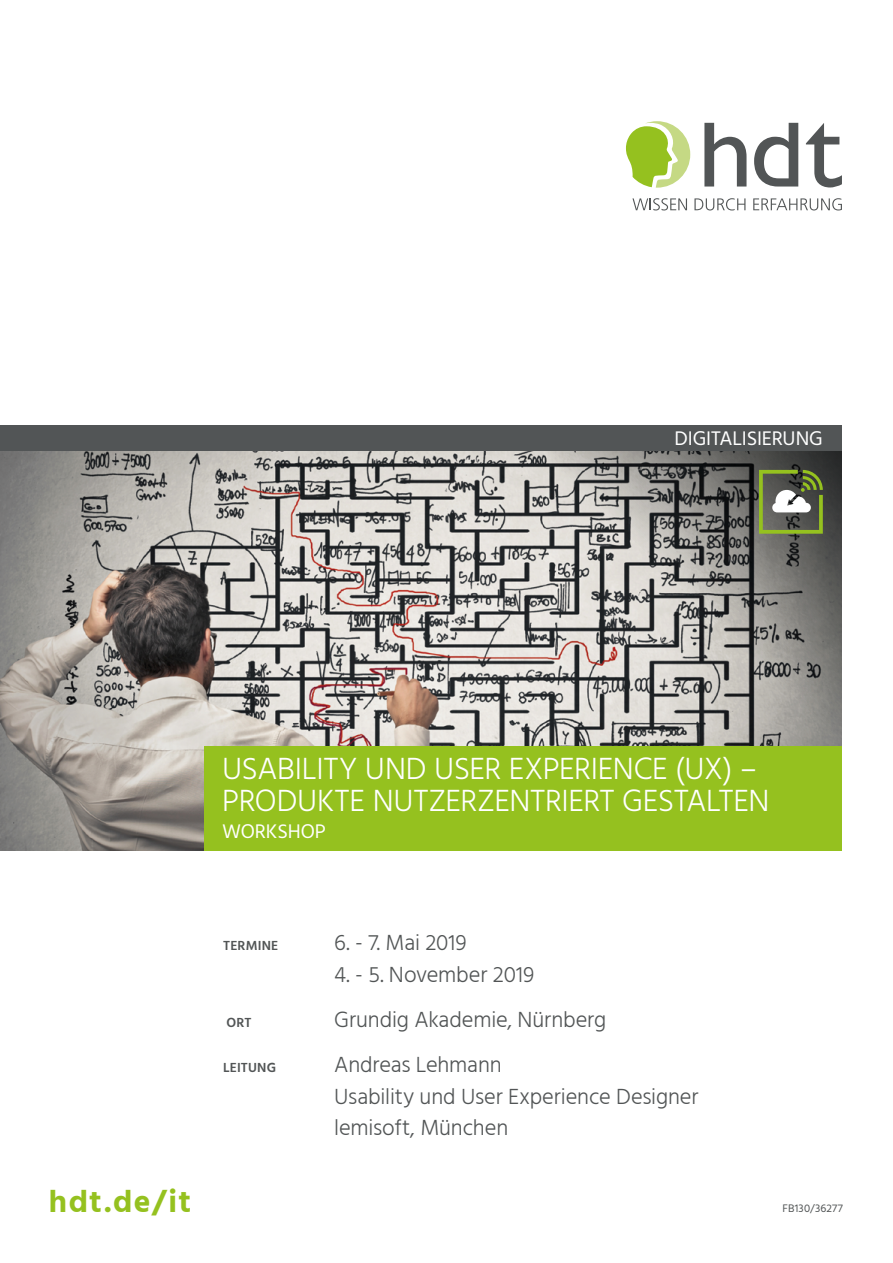
<style>
.page{position:relative;width:893px;height:1263px;background:#fff}
.page>*{position:absolute;margin:0;border:0;box-sizing:border-box;transform-origin:0 0}
.t1{font:300 31.5px/31.5px "Hind";letter-spacing:-.01em;color:#fff}
.t2{font:700 31.5px "Hind";letter-spacing:.045em;color:#95c11f}
.t3{font:300 22.5px/32px "Hind";letter-spacing:-.005em;color:#525556}
.t4{font:20.25px "Hind";letter-spacing:-.005em;color:#fff}
.t5{font:600 13.5px "Hind";letter-spacing:.01em;color:#525556}
.t6{font:11.25px "Hind";letter-spacing:.015em;color:#525556}
</style>
<div class="page">
<svg style="left:704px;top:123px;width:42px;height:64px"></svg>
<svg style="left:806px;top:123px;width:36px;height:64px"></svg>
<svg style="left:754px;top:123px;width:44px;height:64px"></svg>
<svg style="left:632px;top:198px;width:55px;height:12px"></svg>
<svg style="left:694px;top:198px;width:51px;height:12px"></svg>
<svg style="left:753px;top:198px;width:89px;height:12px"></svg>
<svg style="left:626px;top:121px;width:64px;height:67px"></svg>
<img style="left:0;top:451px;width:549px;height:399px">
<svg style="left:549px;top:451px;width:293px;height:295px"></svg>
<div style="left:0;top:425px;width:842px;height:26px;background:#525556"></div>
<div style="left:204px;top:746px;width:638px;height:104px;background:#95c11f"></div>
<svg style="left:759px;top:470px;width:64px;height:64px"></svg>
<p class="t4" style="left:674px;top:424px;width:150px">DIGITALISIERUNG</p>
<h1 class="t1" style="left:222px;top:755px;width:549px">USABILITY UND USER EXPERIENCE (UX) –<br>PRODUKTE NUTZERZENTRIERT GESTALTEN</h1>
<p class="t4" style="left:222px;top:817px;width:105px">WORKSHOP</p>
<h1 class="t2" style="left:49px;top:1183px;width:143px">hdt.de/it</h1>
<p class="t5" style="left:223px;top:936px;width:57px">TERMINE</p>
<p class="t3" style="left:334px;top:928px;width:134px">6. - 7. Mai 2019</p>
<p class="t3" style="left:334px;top:960px;width:201px">4. - 5. November 2019</p>
<p class="t5" style="left:227px;top:1013px;width:26px">ORT</p>
<p class="t3" style="left:334px;top:1005px;width:274px">Grundig Akademie, Nürnberg</p>
<p class="t5" style="left:223px;top:1058px;width:54px">LEITUNG</p>
<p class="t3" style="left:334px;top:1049px;width:366px">Andreas Lehmann<br>Usability und User Experience Designer lemisoft, München</p>
<p class="t6" style="left:782px;top:1201px;width:62px">FB130/36277</p>
</div>
